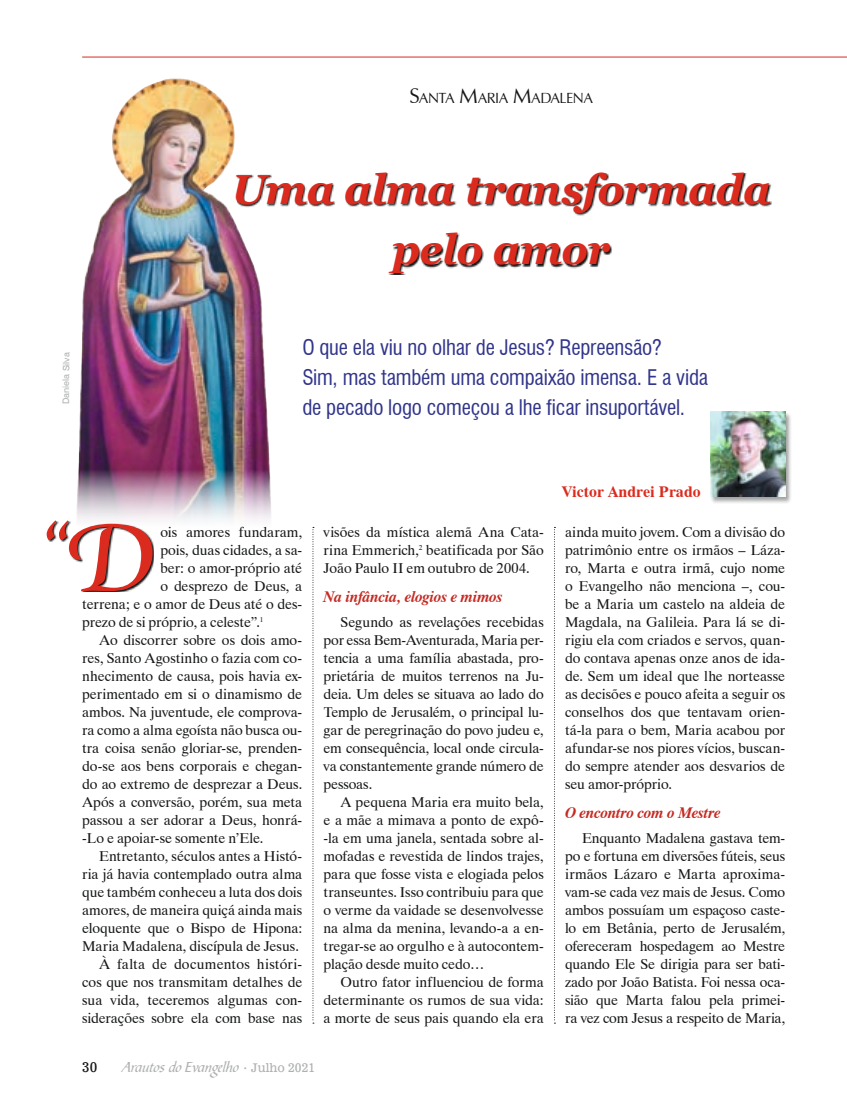
<style>
.page{position:relative;width:847px;height:1106px;background:#fff}
.page>*{position:absolute;margin:0;border:0;box-sizing:border-box;transform-origin:0 0}
.t1{font:300 91.5px "Cataneo BT";color:#db2b1e}
.t2{font:italic 700 42px/60.4px "Georgia";letter-spacing:-.015em;color:#db2b1e;text-align:center}
.t3{font:condensed 21px/30px "Swiss 721 BT";letter-spacing:-.01em;color:#31358b}
.t4{font:italic 700 15.75px "Dutch 801 BT";letter-spacing:-.01em;color:#c52a22}
.t5{font:700 15.75px "Dutch 801 BT";letter-spacing:.005em;color:#db2b1e}
.t6{font:15px "Bible Scr T";color:#afb0b0}
.t7{font:14.7px "Zapf Humanist 601 BT";letter-spacing:-.02em;color:#151616}
.t8{font:14.25px/18px "Dutch 801 BT";letter-spacing:-.01em;color:#151616;text-align:justify}
.t9{font:14.25px "Dutch 801 BT";letter-spacing:.01em;color:#151616}
.t10{font:13.5px "News 701 BT Roman A";color:#151616}
.t11{font:9px "Swiss 721 BT";color:#afb0b0}
.s1{font-size:21px}
.s2{font-family:"Cataneo BT Regular Swash";font-weight:400;font-size:105px}
.s3{font-family:"News 701 BT Roman A";font-size:12px}
</style>
<div class="page">
<img style="left:76px;top:78px;width:195px;height:442px">
<svg style="left:237px;top:173px;width:534px;height:102px"></svg>
<svg style="left:48px;top:521px;width:106px;height:71px"></svg>
<hr style="left:82px;top:57px;width:764px;height:1px;background:#db2b1e">
<svg style="left:554px;top:527px;width:1px;height:496px"></svg>
<svg style="left:312px;top:527px;width:2px;height:496px"></svg>
<div style="left:709px;top:411px;width:83px;height:93px;background:#151616;opacity:.4"></div>
<img style="left:710px;top:411px;width:74px;height:85px">
<p class="t7" style="left:409px;top:89px;width:185px"><span class="s1">S</span>ANTA <span class="s1">M</span>ARIA <span class="s1">M</span>ADALENA</p>
<p class="t11" style="left:61px;top:404px;width:54px;rotate:-90deg">Daniela Silva</p>
<h2 class="t2" style="left:231px;top:159px;width:540px">Uma alma transformada pelo amor</h2>
<h3 class="t3" style="left:302px;top:332px;width:407px">O que ela viu no olhar de Jesus? Repreensão?<br>Sim, mas também uma compaixão imensa. E a vida de pecado logo começou a lhe ficar insuportável.</h3>
<p class="t5" style="left:562px;top:481px;width:140px">Victor Andrei Prado</p>
<h1 class="t1" style="left:38px;top:493px;width:120px">“<span class="s2">D</span></h1>
<p class="t8" style="left:160px;top:523px;width:143px">ois amores fundaram,</p>
<p class="t8" style="left:160px;top:541px;width:143px">pois, duas cidades, a sa-</p>
<p class="t8" style="left:160px;top:559px;width:143px">ber: o amor-próprio até</p>
<p class="t8" style="left:160px;top:577px;width:143px">o desprezo de Deus, a</p>
<p class="t8" style="left:82px;top:595px;width:221px">terrena; e o amor de Deus até o des-</p>
<p class="t8" style="left:82px;top:613px;width:183px">prezo de si próprio, a celeste”.<sup>1</sup></p>
<p class="t8" style="left:99px;top:631px;width:204px">Ao discorrer sobre os dois amo-</p>
<p class="t8" style="left:82px;top:649px;width:221px">res, Santo Agostinho o fazia com co-</p>
<p class="t8" style="left:82px;top:667px;width:221px">nhecimento de causa, pois havia ex-</p>
<p class="t8" style="left:82px;top:685px;width:221px">perimentado em si o dinamismo de</p>
<p class="t8" style="left:82px;top:703px;width:221px">ambos. Na juventude, ele comprova-</p>
<p class="t8" style="left:82px;top:721px;width:221px">ra como a alma egoísta não busca ou-</p>
<p class="t8" style="left:82px;top:739px;width:221px">tra coisa senão gloriar-se, prenden-</p>
<p class="t8" style="left:82px;top:757px;width:221px">do-se aos bens corporais e chegan-</p>
<p class="t8" style="left:82px;top:775px;width:221px">do ao extremo de desprezar a Deus.</p>
<p class="t8" style="left:82px;top:793px;width:221px">Após a conversão, porém, sua meta</p>
<p class="t8" style="left:82px;top:811px;width:221px">passou a ser adorar a Deus, honrá-</p>
<p class="t8" style="left:82px;top:829px;width:183px">-Lo e apoiar-se somente n’Ele.</p>
<p class="t8" style="left:99px;top:847px;width:204px">Entretanto, séculos antes a Histó-</p>
<p class="t8" style="left:82px;top:865px;width:221px">ria já havia contemplado outra alma</p>
<p class="t8" style="left:82px;top:883px;width:221px">que também conheceu a luta dos dois</p>
<p class="t8" style="left:82px;top:901px;width:221px">amores, de maneira quiçá ainda mais</p>
<p class="t8" style="left:82px;top:919px;width:221px">eloquente que o Bispo de Hipona:</p>
<p class="t8" style="left:82px;top:937px;width:218px">Maria Madalena, discípula de Jesus.</p>
<p class="t9" style="left:99px;top:955px;width:204px">À falta de documentos históri-</p>
<p class="t8" style="left:82px;top:973px;width:221px">cos que nos transmitam detalhes de</p>
<p class="t8" style="left:82px;top:991px;width:221px">sua vida, teceremos algumas con-</p>
<p class="t8" style="left:82px;top:1009px;width:221px">siderações sobre ela com base nas</p>
<p class="t8" style="left:323px;top:523px;width:221px">visões da mística alemã Ana Cata&shy;rina Emmerich,<sup>2</sup> beatificada por São João Paulo II em outubro de 2004.</p>
<p class="t4" style="left:323px;top:586px;width:181px">Na infância, elogios e mimos</p>
<p class="t8" style="left:323px;top:613px;width:221px;text-indent:17px">Segundo as revelações recebidas por essa Bem-Aventurada, Maria per&shy;tencia a uma família abastada, pro&shy;prietária de muitos terrenos na Ju&shy;deia. Um deles se situava ao lado do Templo de Jerusalém, o principal lu&shy;gar de peregrinação do povo judeu e, em consequência, local onde circula&shy;va constantemente grande número de pessoas.</p>
<p class="t8" style="left:323px;top:793px;width:221px;text-indent:17px">A pequena Maria era muito bela, e a mãe a mimava a ponto de expô--la em uma janela, sentada sobre al&shy;mofadas e revestida de lindos trajes, para que fosse vista e elogiada pelos transeuntes. Isso contribuiu para que o verme da vaidade se desenvolvesse na alma da menina, levando-a a en&shy;tregar-se ao orgulho e à autocontem&shy;plação desde muito cedo…</p>
<p class="t8" style="left:323px;top:973px;width:221px;text-indent:17px">Outro fator influenciou de forma determinante os rumos de sua vida: a morte de seus pais quando ela era</p>
<p class="t10" style="left:82px;top:1058px;width:17px">30</p>
<p class="t6" style="left:122px;top:1057px;width:194px">Arautos do Evangelho <sub>·</sub> <span class="s3">Julho 2021</span></p>
<p class="t8" style="left:565px;top:523px;width:221px">ainda muito jovem. Com a divisão do patrimônio entre os irmãos – Láza&shy;ro, Marta e outra irmã, cujo nome o Evangelho não menciona –, cou&shy;be a Maria um castelo na aldeia de Magdala, na Galileia. Para lá se di&shy;rigiu ela com criados e servos, quan&shy;do contava apenas onze anos de ida&shy;de. Sem um ideal que lhe norteasse as decisões e pouco afeita a seguir os conselhos dos que tentavam orien&shy;tá-la para o bem, Maria acabou por afundar-se nos piores vícios, buscan&shy;do sempre atender aos desvarios de seu amor-próprio.</p>
<p class="t4" style="left:565px;top:802px;width:157px">O encontro com o Mestre</p>
<p class="t8" style="left:565px;top:829px;width:221px;text-indent:17px">Enquanto Madalena gastava tem&shy;po e fortuna em diversões fúteis, seus irmãos Lázaro e Marta aproxima&shy;vam-se cada vez mais de Jesus. Como ambos possuíam um espaçoso caste&shy;lo em Betânia, perto de Jerusalém, ofereceram hospedagem ao Mestre quando Ele Se dirigia para ser bati&shy;zado por João Batista. Foi nessa oca&shy;sião que Marta falou pela primei&shy;ra vez com Jesus a respeito de Maria,</p>
</div>
